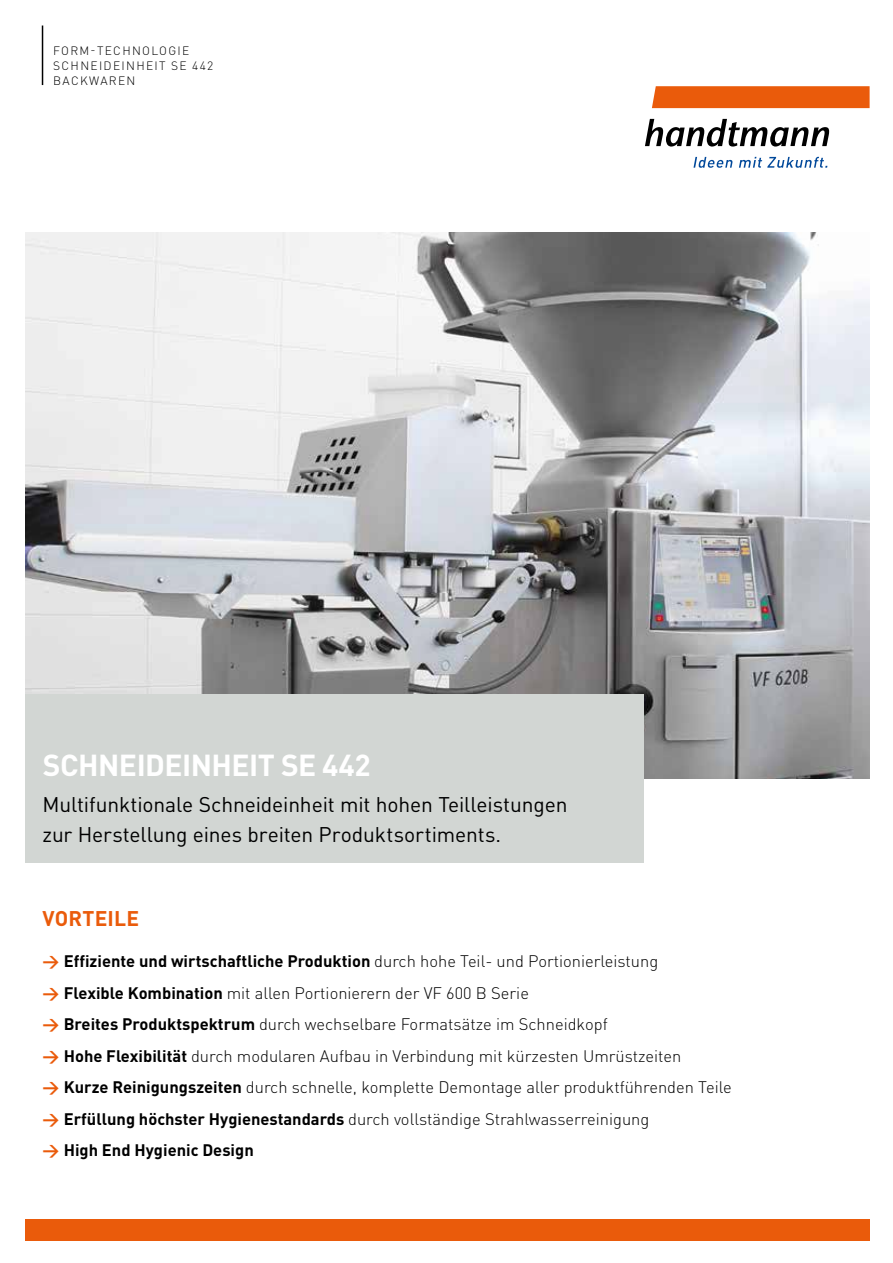
<style>
.page{position:relative;width:893px;height:1263px;background:#fff}
.page>*{position:absolute;margin:0;border:0;box-sizing:border-box;transform-origin:0 0}
.t1{font:700 30px "DIN Pro";letter-spacing:-.015em;color:#fff}
.t2{font:21px/30px "DIN Pro";letter-spacing:-.005em;color:#000}
.t3{font:700 21px "DIN Pro";letter-spacing:.01em;color:#ea5b0b}
.t4{font:300 16.5px "DIN Pro";color:#000}
.t5{font:700 16.5px "DIN Pro";color:#000}
.t6{font:300 12px/15px "DIN Pro";letter-spacing:.11em;color:#000}
.s1{color:#ea5b0b}
.s2{font-weight:300}
.s3{font-weight:700;color:#ea5b0b}
.s4{font-weight:700}
</style>
<div class="page">
<img style="left:26px;top:232px;width:844px;height:546px">
<div style="left:26px;top:694px;width:618px;height:168px;background:#d2d6d3"></div>
<div style="left:26px;top:1219px;width:844px;height:21px;background:#ea5b0b"></div>
<hr style="left:42px;top:26px;width:1px;height:59px;background:#000">
<svg style="left:693px;top:157px;width:39px;height:11px"></svg>
<svg style="left:739px;top:157px;width:88px;height:11px"></svg>
<div style="left:652px;top:86px;width:218px;height:22px;background:#ea5b0b"></div>
<svg style="left:645px;top:119px;width:184px;height:28px"></svg>
<p class="t6" style="left:53px;top:43px;width:161px">FORM-TECHNOLOGIE<br>SCHNEIDEINHEIT SE 442<br>BACKWAREN</p>
<h1 class="t1" style="left:43px;top:745px;width:330px">SCHNEIDEINHEIT SE 442</h1>
<p class="t2" style="left:43px;top:789px;width:526px">Multifunktionale Schneideinheit mit hohen Teilleistungen zur Herstellung eines breiten Produktsortiments.</p>
<p class="t3" style="left:43px;top:904px;width:98px">VORTEILE</p>
<p class="t5" style="left:43px;top:950px;width:617px"><span class="s1">→</span> Effiziente und wirtschaftliche Produktion <span class="s2">durch hohe Teil- und Portionierleistung</span></p>
<p class="t4" style="left:43px;top:981px;width:488px"><span class="s3">→</span> <span class="s4">Flexible Kombination</span> mit allen Portionierern der VF 600 B Serie</p>
<p class="t4" style="left:43px;top:1013px;width:567px"><span class="s3">→</span> <span class="s4">Breites Produktspektrum</span> durch wechselbare Formatsätze im Schneidkopf</p>
<p class="t4" style="left:43px;top:1044px;width:640px"><span class="s3">→</span> <span class="s4">Hohe Flexibilität</span> durch modularen Aufbau in Verbindung mit kürzesten Umrüstzeiten</p>
<p class="t4" style="left:43px;top:1076px;width:691px"><span class="s3">→</span> <span class="s4">Kurze Reinigungszeiten</span> durch schnelle, komplette Demontage aller produktführenden Teile</p>
<p class="t4" style="left:43px;top:1107px;width:608px"><span class="s3">→</span> <span class="s4">Erfüllung höchster Hygienestandards</span> durch vollständige Strahlwasserreinigung</p>
<p class="t5" style="left:43px;top:1139px;width:213px"><span class="s1">→</span> High End Hygienic Design</p>
</div>
